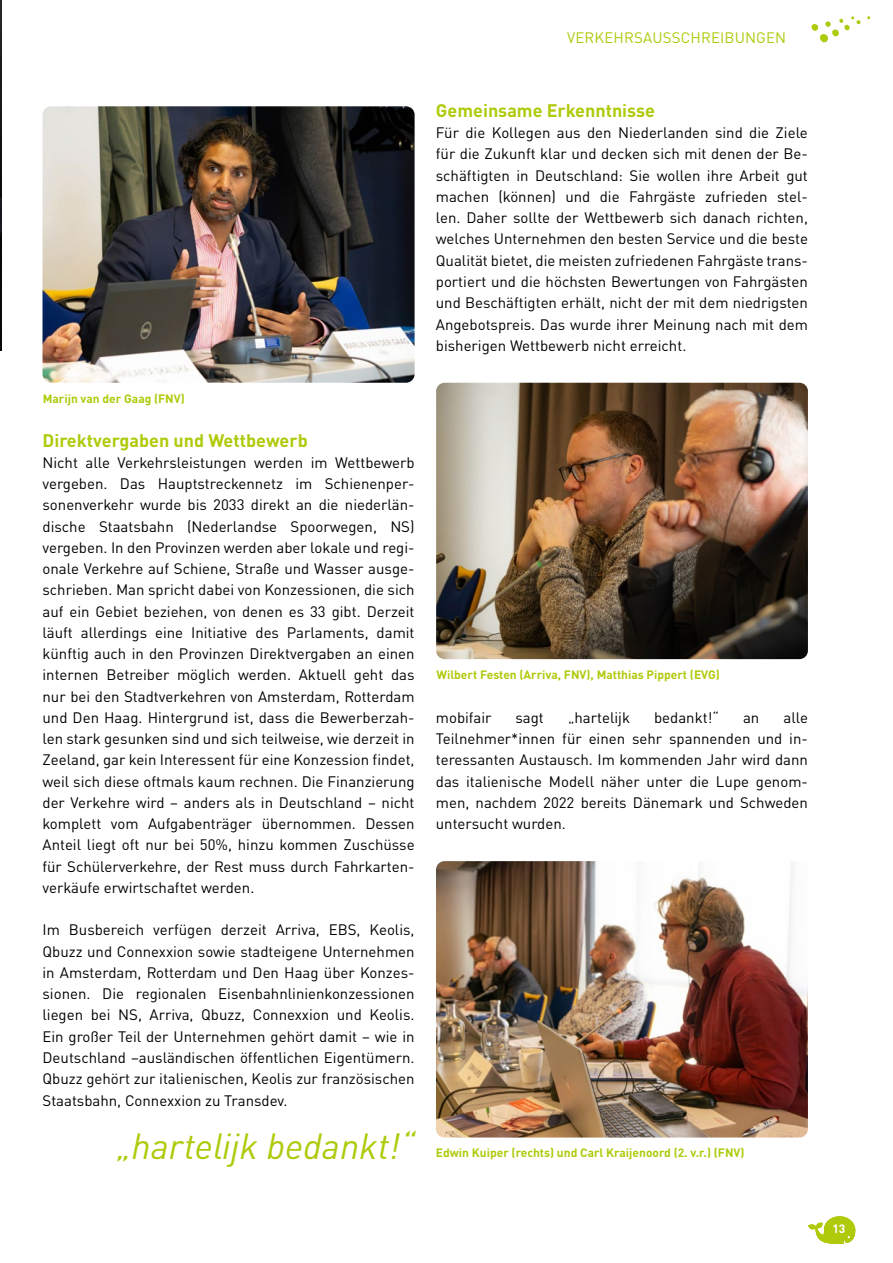
<style>
.page{position:relative;width:893px;height:1263px;background:#fff}
.page>*{position:absolute;margin:0;border:0;box-sizing:border-box;transform-origin:0 0}
.t1{font:italic 36px "DINOT";color:#afca0b}
.t2{font:700 18px "DINOT";color:#afca0b}
.t3{font:15px/21.3px "DINOT";color:#000;text-align:justify}
.t4{font:15px "DINOT";letter-spacing:.01em;color:#afca0b}
.t5{font:700 12px "DINOT";color:#afca0b}
.t6{font:700 12px "DINOT";color:#fff}
</style>
<div class="page">
<svg style="left:804px;top:16px;width:56px;height:27px"></svg>
<svg style="left:808px;top:1216px;width:47px;height:28px"></svg>
<img style="left:0;top:0;width:1px;height:351px">
<img style="left:436px;top:383px;width:372px;height:276px">
<img style="left:436px;top:861px;width:372px;height:276px">
<img style="left:43px;top:106px;width:372px;height:277px">
<p class="t4" style="left:567px;top:28px;width:221px">VERKEHRSAUSSCHREIBUNGEN</p>
<p class="t5" style="left:43px;top:390px;width:144px">Marijn van der Gaag (FNV)</p>
<p class="t2" style="left:43px;top:428px;width:267px">Direktvergaben und Wettbewerb</p>
<p class="t3" style="left:43px;top:451px;width:374px">Nicht alle Verkehrsleistungen werden im Wettbewerb vergeben. Das Hauptstreckennetz im Schienenper&shy;sonenverkehr wurde bis 2033 direkt an die niederlän&shy;dische Staatsbahn (Nederlandse Spoorwegen, NS) vergeben. In den Provinzen werden aber lokale und regi&shy;onale Verkehre auf Schiene, Straße und Wasser ausge&shy;schrieben. Man spricht dabei von Konzessionen, die sich auf ein Gebiet beziehen, von denen es 33 gibt. Derzeit läuft allerdings eine Initiative des Parlaments, damit künftig auch in den Provinzen Direktvergaben an einen internen Betreiber möglich werden. Aktuell geht das nur bei den Stadtverkehren von Amsterdam, Rotterdam und Den Haag. Hintergrund ist, dass die Bewerberzah&shy;len stark gesunken sind und sich teilweise, wie derzeit in Zeeland, gar kein Interessent für eine Konzession findet, weil sich diese oftmals kaum rechnen. Die Finanzierung der Verkehre wird – anders als in Deutschland – nicht komplett vom Aufgabenträger übernommen. Dessen Anteil liegt oft nur bei 50%, hinzu kommen Zuschüsse für Schülerverkehre, der Rest muss durch Fahrkarten&shy;verkäufe erwirtschaftet werden.</p>
<p class="t3" style="left:43px;top:919px;width:374px">Im Busbereich verfügen derzeit Arriva, EBS, Keolis, Qbuzz und Connexxion sowie stadteigene Unternehmen in Amsterdam, Rotterdam und Den Haag über Konzes&shy;sionen. Die regionalen Eisenbahnlinienkonzessionen liegen bei NS, Arriva, Qbuzz, Connexxion und Keolis.<br>Ein großer Teil der Unternehmen gehört damit – wie in Deutschland –ausländischen öffentlichen Eigentümern.<br>Qbuzz gehört zur italienischen, Keolis zur französischen Staatsbahn, Connexxion zu Transdev.</p>
<h1 class="t1" style="left:117px;top:1123px;width:300px">„hartelijk bedankt!“</h1>
<p class="t2" style="left:436px;top:99px;width:221px">Gemeinsame Erkenntnisse</p>
<p class="t3" style="left:436px;top:122px;width:374px">Für die Kollegen aus den Niederlanden sind die Ziele für die Zukunft klar und decken sich mit denen der Be&shy;schäftigten in Deutschland: Sie wollen ihre Arbeit gut machen (können) und die Fahrgäste zufrieden stel&shy;len. Daher sollte der Wettbewerb sich danach richten, welches Unternehmen den besten Service und die beste Qualität bietet, die meisten zufriedenen Fahrgäste trans&shy;portiert und die höchsten Bewertungen von Fahrgästen und Beschäftigten erhält, nicht der mit dem niedrigsten Angebotspreis. Das wurde ihrer Meinung nach mit dem bisherigen Wettbewerb nicht erreicht.</p>
<p class="t5" style="left:436px;top:667px;width:285px">Wilbert Festen (Arriva, FNV), Matthias Pippert (EVG)</p>
<p class="t3" style="left:436px;top:706px;width:57px">mobifair</p>
<p class="t3" style="left:515px;top:706px;width:30px">sagt</p>
<p class="t3" style="left:568px;top:706px;width:64px">„hartelijk</p>
<p class="t3" style="left:654px;top:706px;width:66px">bedankt!“</p>
<p class="t3" style="left:743px;top:706px;width:18px">an</p>
<p class="t3" style="left:436px;top:706px;width:374px;text-indent:348px">alle Teilnehmer*innen für einen sehr spannenden und in&shy;teressanten Austausch. Im kommenden Jahr wird dann das italienische Modell näher unter die Lupe genom&shy;men, nachdem 2022 bereits Dänemark und Schweden untersucht wurden.</p>
<p class="t5" style="left:436px;top:1145px;width:310px">Edwin Kuiper (rechts) und Carl Kraijenoord (2. v.r.) (FNV)</p>
<p class="t6" style="left:832px;top:1221px;width:15px">13</p>
</div>
